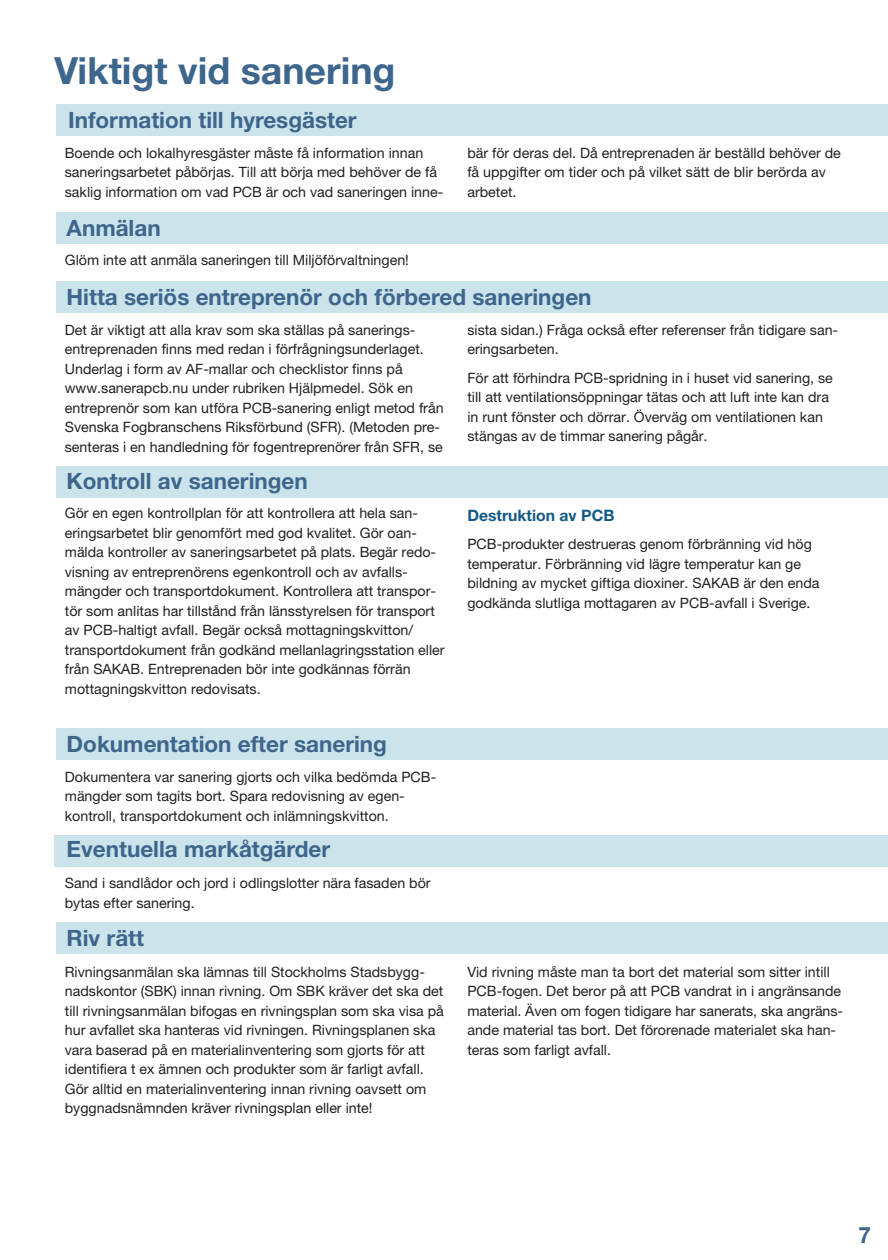
<style>
.page{position:relative;width:888px;height:1260px;background:#fff}
.page>*{position:absolute;margin:0;border:0;box-sizing:border-box;transform-origin:0 0}
.t1{font:700 37.5px "Helvetica Neue";color:#3e668c}
.t2{font:700 22.5px "Helvetica Neue";color:#3e668c}
.t3{font:700 15.75px "Helvetica Neue";color:#145983}
.t4{font:14.25px/19.5px "Helvetica Neue";color:#231f20}
</style>
<div class="page">
<div style="left:56px;top:281px;width:832px;height:32px;background:#cbe3eb"></div>
<div style="left:56px;top:212px;width:832px;height:32px;background:#cbe3eb"></div>
<div style="left:56px;top:104px;width:832px;height:32px;background:#cbe3eb"></div>
<div style="left:56px;top:466px;width:832px;height:32px;background:#cbe3eb"></div>
<div style="left:54px;top:835px;width:834px;height:32px;background:#cbe3eb"></div>
<div style="left:56px;top:922px;width:832px;height:32px;background:#cbe3eb"></div>
<div style="left:56px;top:728px;width:832px;height:32px;background:#cbe3eb"></div>
<p class="t1" style="left:55px;top:48px;width:342px">Viktigt vid sanering</p>
<p class="t2" style="left:68px;top:106px;width:290px">Information till hyresgäster</p>
<p class="t4" style="left:65px;top:143px;width:380px">Boende och lokalhyresgäster måste få information innan saneringsarbetet påbörjas. Till att börja med behöver de få saklig information om vad PCB är och vad saneringen inne-</p>
<p class="t4" style="left:467px;top:143px;width:375px">bär för deras del. Då entreprenaden är beställd behöver de få uppgifter om tider och på vilket sätt de blir berörda av arbetet.</p>
<p class="t2" style="left:67px;top:214px;width:96px">Anmälan</p>
<p class="t4" style="left:65px;top:250px;width:346px">Glöm inte att anmäla saneringen till Miljöförvaltningen!</p>
<p class="t2" style="left:67px;top:283px;width:527px">Hitta seriös entreprenör och förbered saneringen</p>
<p class="t4" style="left:65px;top:320px;width:380px">Det är viktigt att alla krav som ska ställas på sanerings&shy;entreprenaden finns med redan i förfrågningsunderlaget.<br>Underlag i form av AF-mallar och checklistor finns på www.sanerapcb.nu under rubriken Hjälpmedel. Sök en entreprenör som kan utföra PCB-sanering enligt metod från Svenska Fogbranschens Riksförbund (SFR). (Metoden pre&shy;senteras i en handledning för fogentreprenörer från SFR, se</p>
<p class="t4" style="left:467px;top:320px;width:372px">sista sidan.) Fråga också efter referenser från tidigare san&shy;eringsarbeten.</p>
<p class="t4" style="left:467px;top:368px;width:367px">För att förhindra PCB-spridning in i huset vid sanering, se till att ventilationsöppningar tätas och att luft inte kan dra in runt fönster och dörrar. Överväg om ventilationen kan stängas av de timmar sanering pågår.</p>
<p class="t2" style="left:67px;top:467px;width:243px">Kontroll av saneringen</p>
<p class="t4" style="left:65px;top:503px;width:381px">Gör en egen kontrollplan för att kontrollera att hela san&shy;eringsarbetet blir genomfört med god kvalitet. Gör oan&shy;mälda kontroller av saneringsarbetet på plats. Begär redo&shy;visning av entreprenörens egenkontroll och av avfalls&shy;mängder och transportdokument. Kontrollera att transpor&shy;tör som anlitas har tillstånd från länsstyrelsen för transport av PCB-haltigt avfall. Begär också mottagningskvitton/ transportdokument från godkänd mellanlagringsstation eller från SAKAB. Entreprenaden bör inte godkännas förrän mottagningskvitton redovisats.</p>
<p class="t3" style="left:467px;top:505px;width:149px">Destruktion av PCB</p>
<p class="t4" style="left:467px;top:534px;width:354px">PCB-produkter destrueras genom förbränning vid hög temperatur. Förbränning vid lägre temperatur kan ge bildning av mycket giftiga dioxiner. SAKAB är den enda godkända slutliga mottagaren av PCB-avfall i Sverige.</p>
<p class="t2" style="left:67px;top:730px;width:322px">Dokumentation efter sanering</p>
<p class="t4" style="left:65px;top:767px;width:373px">Dokumentera var sanering gjorts och vilka bedömda PCB&shy;mängder som tagits bort. Spara redovisning av egen&shy;kontroll, transportdokument och inlämningskvitton.</p>
<p class="t2" style="left:67px;top:835px;width:265px">Eventuella markåtgärder</p>
<p class="t4" style="left:65px;top:873px;width:367px">Sand i sandlådor och jord i odlingslotter nära fasaden bör bytas efter sanering.</p>
<p class="t2" style="left:67px;top:924px;width:79px">Riv rätt</p>
<p class="t4" style="left:65px;top:962px;width:381px">Rivningsanmälan ska lämnas till Stockholms Stadsbygg&shy;nadskontor (SBK) innan rivning. Om SBK kräver det ska det till rivningsanmälan bifogas en rivningsplan som ska visa på hur avfallet ska hanteras vid rivningen. Rivningsplanen ska vara baserad på en materialinventering som gjorts för att identifiera t ex ämnen och produkter som är farligt avfall.<br>Gör alltid en materialinventering innan rivning oavsett om byggnadsnämnden kräver rivningsplan eller inte!</p>
<p class="t4" style="left:467px;top:962px;width:377px">Vid rivning måste man ta bort det material som sitter intill PCB-fogen. Det beror på att PCB vandrat in i angränsande material. Även om fogen tidigare har sanerats, ska angräns&shy;ande material tas bort. Det förorenade materialet ska han&shy;teras som farligt avfall.</p>
<p class="t2" style="left:858px;top:1221px;width:14px">7</p>
</div>
